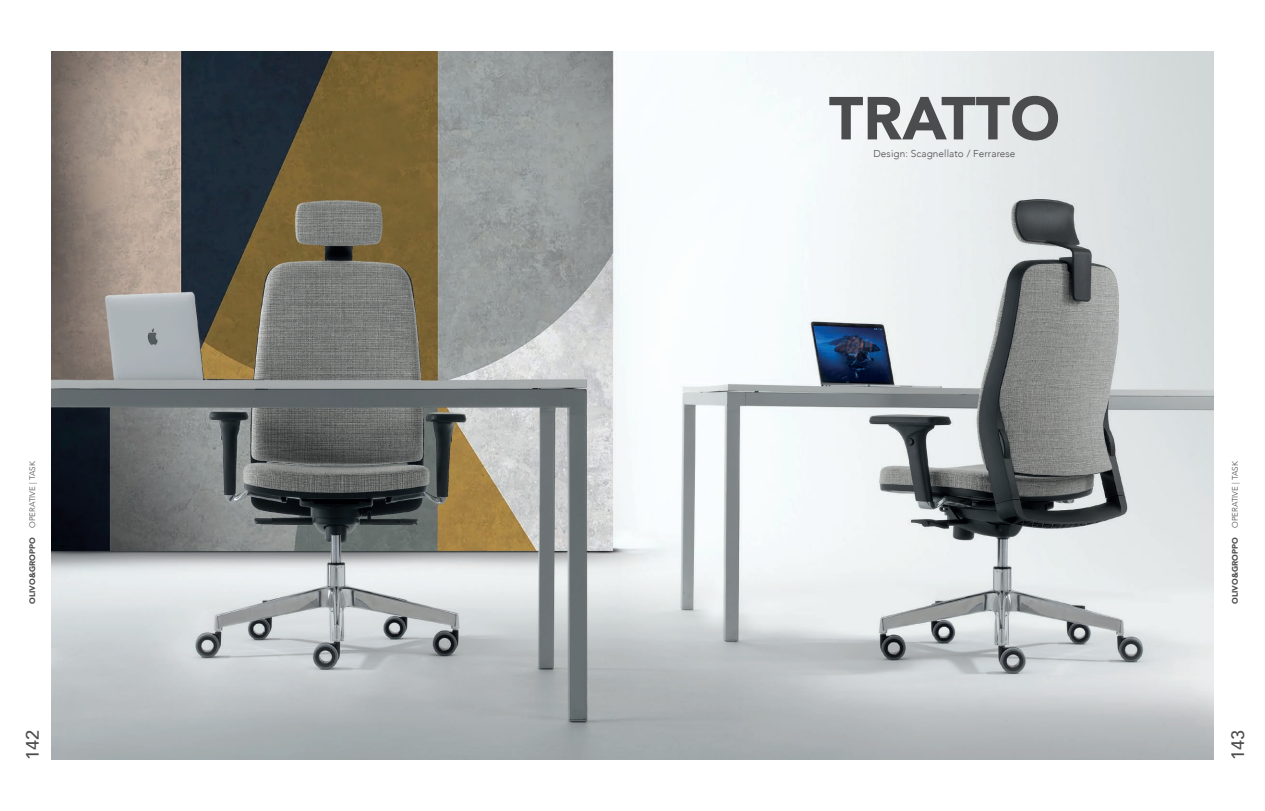
<style>
.page{position:relative;width:1265px;height:811px;background:#fff}
.page>*{position:absolute;margin:0;border:0;box-sizing:border-box;transform-origin:0 0}
.t1{font:900 60px "Avenir";color:#4b4c4d}
.t2{font:500 18px "Avenir";color:#4b4c4d}
.t3{font:300 10px "Avenir";letter-spacing:.01em;color:#4b4c4d}
.t4{font:300 8px "Avenir";color:#4b4c4d}
.s1{font-weight:900}
</style>
<div class="page">
<img style="left:51px;top:51px;width:1162px;height:709px">
<p class="t4" style="left:28px;top:604px;width:144px;rotate:-90deg"><span class="s1">OLIVO&amp;GROPPO</span> OPERATIVE | TASK</p>
<h2 class="t2" style="left:17px;top:760px;width:32px;rotate:-90deg">142</h2>
<h1 class="t1" style="left:828px;top:67px;width:233px">TRATTO</h1>
<p class="t3" style="left:873px;top:148px;width:143px">Design: Scagnellato / Ferrarese</p>
<p class="t4" style="left:1230px;top:604px;width:144px;rotate:-90deg"><span class="s1">OLIVO&amp;GROPPO</span> OPERATIVE | TASK</p>
<h2 class="t2" style="left:1222px;top:760px;width:32px;rotate:-90deg">143</h2>
</div>
